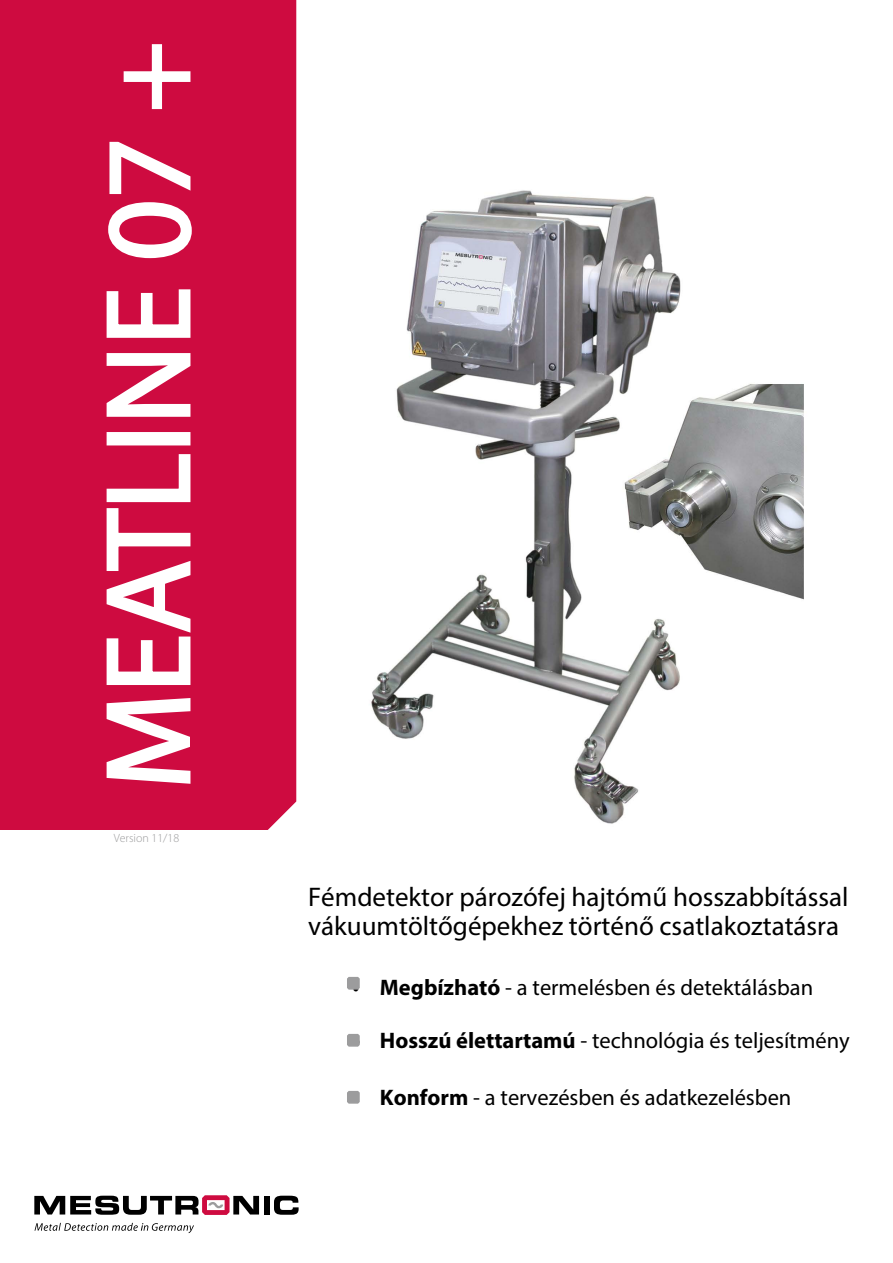
<style>
.page{position:relative;width:893px;height:1263px;background:#fff}
.page>*{position:absolute;margin:0;border:0;box-sizing:border-box;transform-origin:0 0}
.t1{font:120px "Myriad Pro";color:#fff}
.t2{font:27px/28.7px "Myriad Pro";color:#000}
.t3{font:22.5px "Myriad Pro";color:#000}
.t4{font:300 12px "Myriad Pro";color:#9c9c9d}
.s1{font-weight:700}
</style>
<div class="page">
<img style="left:371px;top:190px;width:433px;height:634px">
<div style="left:0;top:0;width:297px;height:830px;background:#ce0b40"></div>
<div style="left:264px;top:1196px;width:6px;height:18px;background:#000"></div>
<svg style="left:274px;top:1196px;width:25px;height:19px"></svg>
<svg style="left:34px;top:1195px;width:225px;height:20px"></svg>
<svg style="left:35px;top:1223px;width:159px;height:10px"></svg>
<svg style="left:347px;top:976px;width:13px;height:14px"></svg>
<svg style="left:347px;top:1033px;width:13px;height:14px"></svg>
<svg style="left:347px;top:1091px;width:13px;height:13px"></svg>
<svg style="left:104px;top:696px;width:88px;height:89px"></svg>
<svg style="left:105px;top:453px;width:87px;height:233px;background:#d73a65"></svg>
<div style="left:107px;top:432px;width:83px;height:13px;border:3px solid #fff"></div>
<svg style="left:104px;top:352px;width:89px;height:66px"></svg>
<svg style="left:105px;top:288px;width:87px;height:51px"></svg>
<svg style="left:107px;top:140px;width:86px;height:119px;background:#d73863"></svg>
<svg style="left:122px;top:43px;width:70px;height:68px;background:#d5315e"></svg>
<h1 class="t1" style="left:75px;top:789px;width:750px;rotate:-90deg">MEATLINE 07 +</h1>
<p class="t4" style="left:114px;top:831px;width:67px">Version 11/18</p>
<p class="t2" style="left:308px;top:882px;width:542px">Fémdetektor pározófej hajtómű hosszabbítással vákuumtöltőgépekhez történő csatlakoztatásra</p>
<p class="t3" style="left:353px;top:974px;width:462px">• <span class="s1">Megbízható</span> - a termelésben és detektálásban</p>
<p class="t3" style="left:353px;top:1026px;width:498px"><span class="s1">• Hosszú élettartamú</span> - technológia és teljesítmény</p>
<p class="t3" style="left:353px;top:1083px;width:440px">• <span class="s1">Konform</span> - a tervezésben és adatkezelésben</p>
</div>
